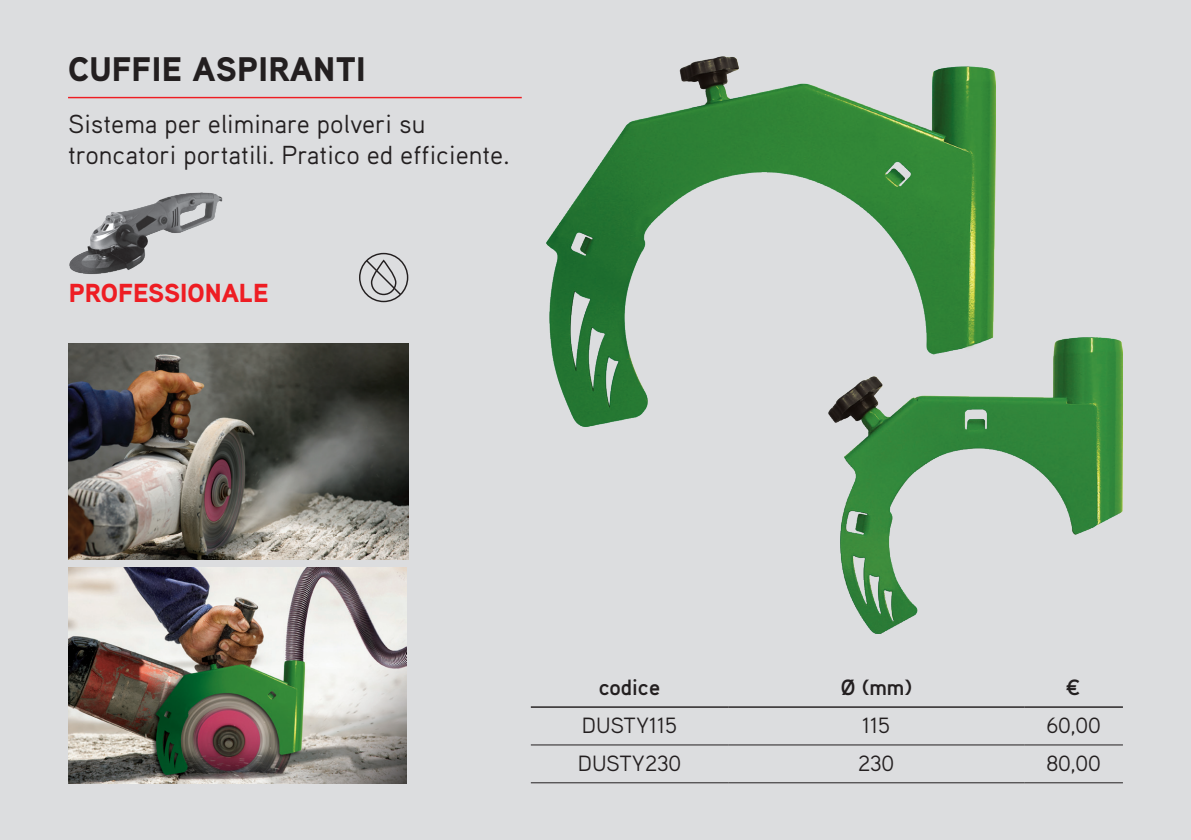
<style>
.page{position:relative;width:1191px;height:840px;background:#fff}
.page>*{position:absolute;margin:0;border:0;box-sizing:border-box;transform-origin:0 0}
.t1{font:900 34px "Aaux Pro";letter-spacing:.01em;color:#231f20}
.t2{font:26px/31.2px "Aaux Pro";color:#231f20}
.t3{font:900 26px "Aaux Pro";color:#ee1d23}
.t4{font:22px "Aaux Pro";color:#231f20}
.t5{font:700 22px "Aaux Pro";color:#231f20}
</style>
<div class="page">
<div style="left:0;top:0;width:1191px;height:839px;background:#dcdddf"></div>
<hr style="left:531px;top:706px;width:197px;height:1px;background:#231f20">
<hr style="left:728px;top:706px;width:296px;height:1px;background:#231f20">
<hr style="left:1024px;top:706px;width:99px;height:1px;background:#231f20">
<hr style="left:531px;top:744px;width:197px;height:1px;background:#231f20">
<hr style="left:728px;top:744px;width:296px;height:1px;background:#231f20">
<hr style="left:1024px;top:744px;width:99px;height:1px;background:#231f20">
<hr style="left:531px;top:781px;width:197px;height:1px;background:#231f20">
<hr style="left:728px;top:781px;width:296px;height:1px;background:#231f20">
<hr style="left:1024px;top:781px;width:99px;height:1px;background:#231f20">
<img style="left:68px;top:343px;width:340px;height:215px">
<img style="left:68px;top:567px;width:338px;height:215px">
<img style="left:69px;top:192px;width:154px;height:82px">
<div style="left:359px;top:253px;width:49px;height:49px;border:1px solid #231f20;border-radius:50%"></div>
<svg style="left:364px;top:258px;width:39px;height:38px"></svg>
<hr style="left:68px;top:97px;width:454px;height:1px;background:#ee1d23">
<img style="left:840px;top:337px;width:283px;height:296px">
<img style="left:546px;top:57px;width:449px;height:369px">
<p class="t1" style="left:68px;top:47px;width:299px">CUFFIE ASPIRANTI</p>
<p class="t2" style="left:68px;top:107px;width:443px">Sistema per eliminare polveri su troncatori portatili. Pratico ed efficiente.</p>
<p class="t3" style="left:69px;top:276px;width:201px">PROFESSIONALE</p>
<p class="t5" style="left:599px;top:672px;width:63px">codice</p>
<p class="t5" style="left:841px;top:672px;width:72px">Ø (mm)</p>
<p class="t5" style="left:1065px;top:672px;width:17px">¤</p>
<p class="t4" style="left:582px;top:711px;width:97px">DUSTY115</p>
<p class="t4" style="left:862px;top:711px;width:29px">115</p>
<p class="t4" style="left:1046px;top:711px;width:56px">60,00</p>
<p class="t4" style="left:578px;top:748px;width:105px">DUSTY230</p>
<p class="t4" style="left:858px;top:748px;width:38px">230</p>
<p class="t4" style="left:1046px;top:748px;width:56px">80,00</p>
</div>
